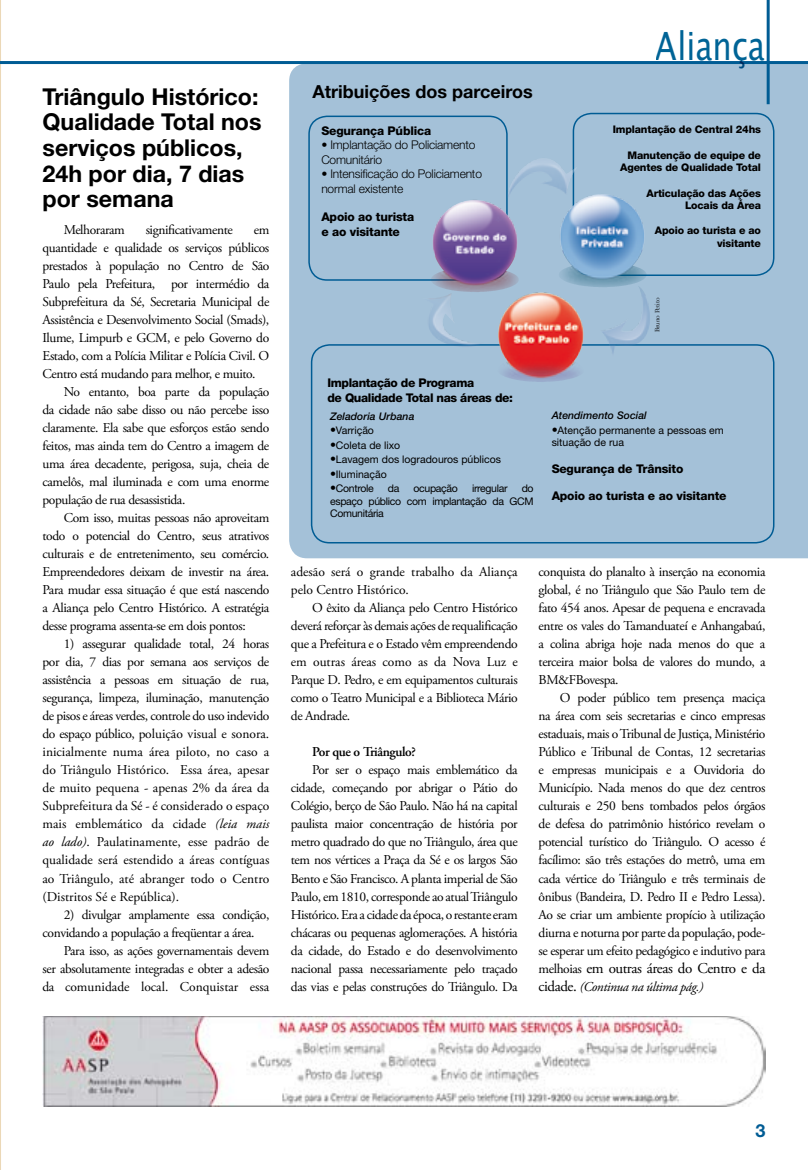
<style>
.page{position:relative;width:808px;height:1170px;background:#fff}
.page>*{position:absolute;margin:0;border:0;box-sizing:border-box;transform-origin:0 0}
.t1{font:39px "Lucida Sans Unicode";color:#006496;scale:.8 1}
.t2{font:700 23.25px/25.5px "Helvetica Neue";color:#000}
.t3{font:700 18px "Helvetica Neue";color:#000}
.t4{font:15px "Adobe Garamond Pro";letter-spacing:-.03em;color:#000}
.t5{font:13.5px/18px "Adobe Garamond Pro";letter-spacing:-.03em;color:#000;text-align:justify}
.t6{font:13.5px/18px "Adobe Garamond Pro";color:#000}
.t7{font:italic 13.5px "Adobe Garamond Pro";letter-spacing:-.03em;color:#000}
.t8{font:600 13.5px "Adobe Garamond Pro";letter-spacing:-.03em;color:#000}
.t9{font:800 12px/14.4px "Helvetica Neue";letter-spacing:-.015em;color:#000}
.t10{font:300 12px/14.4px "Helvetica Neue";letter-spacing:-.015em;color:#000}
.t11{font:10.5px/12.6px "Helvetica Neue";color:#000;text-align:justify}
.t12{font:800 10.5px/12.6px "Helvetica Neue";letter-spacing:-.015em;color:#000;text-align:right}
.t13{font:italic 500 10.5px "Helvetica Neue";color:#000}
.t14{font:10.5px "Helvetica Neue";letter-spacing:-.03em;color:#000}
.t15{font:7.05px "Garamond";color:#000}
.s1{font-style:italic}
.s2{font-weight:300;font-size:12px}
.s3{font-size:13.5px}
.s4{font-style:normal;font-size:15px}
</style>
<div class="page">
<svg style="left:0;top:0;width:1px;height:1169px"></svg>
<svg style="left:289px;top:64px;width:519px;height:494px;background:#a3bcd3"></svg>
<hr style="left:0;top:61px;width:808px;height:3px;background:#005c94">
<hr style="left:767px;top:0;width:3px;height:104px;background:#005c94">
<img style="left:43px;top:1016px;width:722px;height:90px">
<div style="left:573px;top:113px;width:201px;height:163px;border:2px solid #005c94;border-radius:18px"></div>
<div style="left:311px;top:344px;width:463px;height:199px;border:2px solid #005c94;border-radius:18px"></div>
<div style="left:308px;top:116px;width:200px;height:165px;border:2px solid #005c94;border-radius:18px"></div>
<img style="left:507px;top:166px;width:71px;height:33px">
<h2 class="t2" style="left:43px;top:83px;width:221px">Triângulo Histórico:<br>Qualidade Total nos serviços públicos,<br>24h por dia, 7 dias por semana</h2>
<p class="t5" style="left:64px;top:221px;width:63px">Melhoraram</p>
<p class="t5" style="left:146px;top:221px;width:89px">significativamente</p>
<p class="t5" style="left:43px;top:221px;width:228px;text-indent:211px">em quantidade e qualidade os serviços públicos prestados à população no Centro de São Paulo pela Prefeitura, por intermédio da Subprefeitura da Sé, Secretaria Municipal de Assistência e Desenvolvimento Social (Smads), Ilume, Limpurb e GCM, e pelo Governo do Estado, com a Polícia Militar e Polícia Civil. O Centro está mudando para melhor, e muito.</p>
<p class="t5" style="left:43px;top:383px;width:228px;text-indent:21px">No entanto, boa parte da população da cidade não sabe disso ou não percebe isso claramente. Ela sabe que esforços estão sendo feitos, mas ainda tem do Centro a imagem de uma área decadente, perigosa, suja, cheia de camelôs, mal iluminada e com uma enorme população de rua desassistida.</p>
<p class="t5" style="left:43px;top:509px;width:228px;text-indent:21px">Com isso, muitas pessoas não aproveitam todo o potencial do Centro, seus atrativos culturais e de entretenimento, seu comércio.<br>Empreendedores deixam de investir na área.<br>Para mudar essa situação é que está nascendo a Aliança pelo Centro Histórico. A estratégia desse programa assenta-se em dois pontos:</p>
<p class="t5" style="left:43px;top:635px;width:228px;text-indent:21px">1) assegurar qualidade total, 24 horas por dia, 7 dias por semana aos serviços de assistência a pessoas em situação de rua, segurança, limpeza, iluminação, manutenção de pisos e áreas verdes, controle do uso indevido do espaço público, poluição visual e sonora. inicialmente numa área piloto, no caso a do Triângulo Histórico. Essa área, apesar de muito pequena - apenas 2% da área da Subprefeitura da Sé - é considerado o espaço mais emblemático da cidade <span class="s1">(leia mais ao lado)</span>. Paulatinamente, esse padrão de qualidade será estendido a áreas contíguas ao Triângulo, até abranger todo o Centro (Distritos Sé e República).</p>
<p class="t5" style="left:43px;top:905px;width:228px;text-indent:21px">2) divulgar amplamente essa condição, convidando a população a freqüentar a área.</p>
<p class="t5" style="left:43px;top:941px;width:228px;text-indent:21px">Para isso, as ações governamentais devem ser absolutamente integradas e obter a adesão da comunidade local. Conquistar essa</p>
<h3 class="t3" style="left:312px;top:81px;width:222px">Atribuições dos parceiros</h3>
<p class="t9" style="left:321px;top:123px;width:111px">Segurança Pública</p>
<p class="t10" style="left:321px;top:138px;width:156px">• Implantação do Policiamento<br>Comunitário</p>
<p class="t10" style="left:321px;top:166px;width:162px">• Intensificação do Policiamento normal existente</p>
<p class="t9" style="left:321px;top:210px;width:94px">Apoio ao turista e ao visitante</p>
<h1 class="t1" style="left:656px;top:16px;width:138px">Aliança</h1>
<p class="t12" style="left:613px;top:123px;width:150px">Implantação de Central 24hs</p>
<p class="t12" style="left:620px;top:149px;width:142px">Manutenção de equipe de<br>Agentes de Qualidade Total</p>
<p class="t12" style="left:646px;top:186px;width:116px">Articulação das Ações<br>Locais da Área</p>
<p class="t12" style="left:655px;top:224px;width:108px">Apoio ao turista e ao visitante</p>
<p class="t15" style="left:652px;top:332px;width:37px;rotate:-90deg">Bruno Petito</p>
<p class="t9" style="left:327px;top:376px;width:187px">Implantação de Programa<br>de Qualidade Total nas áreas de:</p>
<p class="t13" style="left:330px;top:410px;width:86px">Zeladoria Urbana</p>
<p class="t11" style="left:330px;top:424px;width:45px"><span class="s2">•</span>Varrição</p>
<p class="t11" style="left:330px;top:438px;width:72px"><span class="s2">•</span>Coleta de lixo</p>
<p class="t11" style="left:330px;top:453px;width:173px"><span class="s2">•</span>Lavagem dos logradouros públicos</p>
<p class="t11" style="left:330px;top:467px;width:58px"><span class="s2">•</span>Iluminação</p>
<p class="t14" style="left:330px;top:482px;width:45px"><span class="s2">•</span>Controle</p>
<p class="t11" style="left:388px;top:482px;width:13px">da</p>
<p class="t14" style="left:413px;top:482px;width:46px">ocupação</p>
<p class="t14" style="left:472px;top:482px;width:37px">irregular</p>
<p class="t11" style="left:330px;top:482px;width:205px;text-indent:192px">do espaço público com implantação da GCM Comunitária</p>
<p class="t13" style="left:552px;top:409px;width:97px">Atendimento Social</p>
<p class="t11" style="left:552px;top:423px;width:174px"><span class="s2">•</span>Atenção permanente a pessoas em situação de rua</p>
<p class="t9" style="left:552px;top:461px;width:133px">Segurança de Trânsito</p>
<p class="t9" style="left:552px;top:488px;width:176px">Apoio ao turista e ao visitante</p>
<p class="t6" style="left:291px;top:563px;width:228px">adesão será o grande trabalho da Aliança pelo Centro Histórico.</p>
<p class="t5" style="left:291px;top:599px;width:228px;text-indent:21px">O êxito da Aliança pelo Centro Histórico deverá reforçar às demais ações de requalificação que a Prefeitura e o Estado vêm empreendendo em outras áreas como as da Nova Luz e Parque D. Pedro, e em equipamentos culturais como o Teatro Municipal e a Biblioteca Mário de Andrade.</p>
<p class="t8" style="left:312px;top:744px;width:105px">Por que o Triângulo?</p>
<p class="t5" style="left:291px;top:761px;width:228px;text-indent:21px">Por ser o espaço mais emblemático da cidade, começando por abrigar o Pátio do Colégio, berço de São Paulo. Não há na capital paulista maior concentração de história por metro quadrado do que no Triângulo, área que tem nos vértices a Praça da Sé e os largos São Bento e São Francisco. A planta imperial de São Paulo, em 1810, corresponde ao atual Triângulo Histórico. Era a cidade da época, o restante eram chácaras ou pequenas aglomerações. A história da cidade, do Estado e do desenvolvimento nacional passa necessariamente pelo traçado das vias e pelas construções do Triângulo. Da</p>
<p class="t5" style="left:539px;top:563px;width:228px">conquista do planalto à inserção na economia global, é no Triângulo que São Paulo tem de fato 454 anos. Apesar de pequena e encravada entre os vales do Tamanduateí e Anhangabaú, a colina abriga hoje nada menos do que a terceira maior bolsa de valores do mundo, a BM&amp;FBovespa.</p>
<p class="t5" style="left:539px;top:689px;width:228px;text-indent:21px">O poder público tem presença maciça na área com seis secretarias e cinco empresas estaduais, mais o Tribunal de Justiça, Ministério Público e Tribunal de Contas, 12 secretarias e empresas municipais e a Ouvidoria do Município. Nada menos do que dez centros culturais e 250 bens tombados pelos órgãos de defesa do patrimônio histórico revelam o potencial turístico do Triângulo. O acesso é facílimo: são três estações do metrô, uma em cada vértice do Triângulo e três terminais de ônibus (Bandeira, D. Pedro II e Pedro Lessa).<br>Ao se criar um ambiente propício à utilização diurna e noturna por parte da população, pode&shy;se esperar um efeito pedagógico e indutivo para</p>
<p class="t4" style="left:539px;top:958px;width:228px"><span class="s3">melhoias</span> em outras áreas do Centro e da</p>
<p class="t7" style="left:539px;top:978px;width:166px"><span class="s4">cidade.</span> (Continua na última pág.)</p>
</div>
